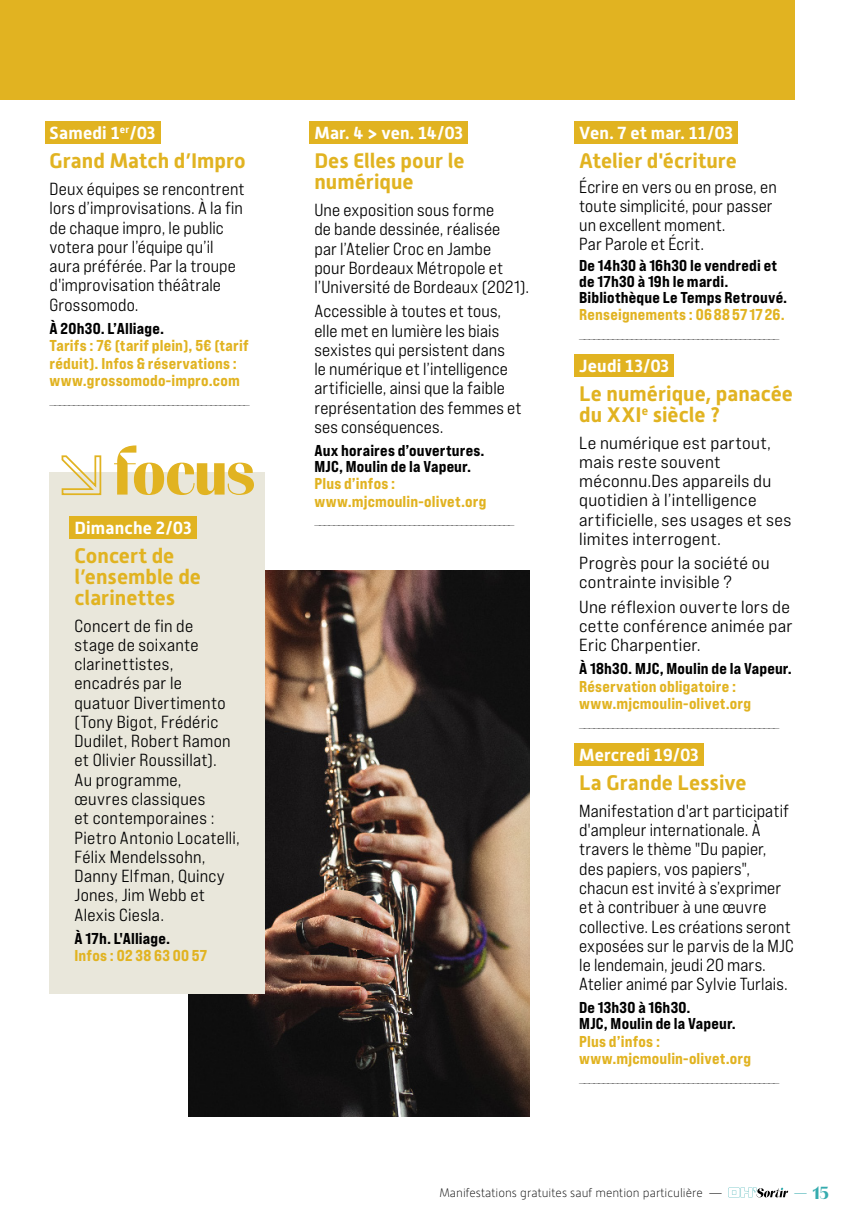
<style>
.page{position:relative;width:844px;height:1216px;background:#fff}
.page>*{position:absolute;margin:0;border:0;box-sizing:border-box;transform-origin:0 0}
.Titre{font:700 21px/21px "Alwyn New";color:#e1b321}
.Texte{font:17.5px/19.2px "Bebas Neue Pro Exp Md";letter-spacing:.01em;color:#000}
.Texte-2{font:17.5px/19.2px "Bebas Neue Pro Exp Md";letter-spacing:.01em;color:#000;scale:1.06 1}
.Date{font:700 17.5px "Alwyn New";letter-spacing:.01em;color:#fff}
.t1{font:900 17.5px "PF Marlet Display";color:#35abae}
.Infos___Réservations{font:15.75px/17.5px "Bebas Neue Pro Exp Eb";letter-spacing:.01em;color:#e1b321}
.Horaires___Lieux{font:15.75px/15.8px "Bebas Neue Pro Exp Eb";letter-spacing:.01em;color:#000}
.t2{font:15.75px "Bebas Neue Pro Exp Lt";color:#000}
.t3{font:100 12.25px "Alwyn New";color:#000}
.s1{font-family:"Alwyn New";font-weight:100;font-size:12.25px}
</style>
<div class="page">
<img style="left:189px;top:570px;width:340px;height:546px">
<div style="left:45px;top:122px;width:115px;height:22px;background:#e1b321"></div>
<div style="left:0;top:0;width:794px;height:99px;background:#e1b321"></div>
<div style="left:50px;top:472px;width:215px;height:521px;background:#e9e7db"></div>
<div style="left:69px;top:516px;width:127px;height:22px;background:#e1b321"></div>
<svg style="left:61px;top:455px;width:41px;height:41px"></svg>
<svg style="left:114px;top:445px;width:140px;height:50px"></svg>
<div style="left:309px;top:122px;width:159px;height:22px;background:#e1b321"></div>
<div style="left:574px;top:122px;width:164px;height:22px;background:#e1b321"></div>
<div style="left:574px;top:354px;width:100px;height:22px;background:#e1b321"></div>
<div style="left:574px;top:743px;width:129px;height:23px;background:#e1b321"></div>
<svg style="left:728px;top:1187px;width:60px;height:10px"></svg>
<p class="Date" style="left:50px;top:123px;width:107px">Samedi 1<sup>er</sup>/03</p>
<p class="Titre" style="left:50px;top:151px;width:197px">Grand Match d’Impro</p>
<p class="Texte" style="left:50px;top:179px;width:196px">Deux équipes se rencontrent lors d’improvisations. À la fin de chaque impro, le public votera pour l’équipe qu’il aura préférée. Par la troupe d'improvisation théâtrale<br>Grossomodo.</p>
<p class="Horaires___Lieux" style="left:50px;top:320px;width:116px">À 20h30. L’Alliage.</p>
<p class="Infos___Réservations" style="left:50px;top:337px;width:200px">Tarifs : 7€ (tarif plein), 5€ (tarif réduit). Infos &amp; réservations : www.grossomodo-impro.com</p>
<p class="Date" style="left:74px;top:517px;width:119px">Dimanche 2/03</p>
<p class="Titre" style="left:74px;top:545px;width:128px">Concert de l’ensemble de clarinettes</p>
<p class="Texte" style="left:74px;top:615px;width:167px">Concert de fin de<br>stage de soixante clarinettistes, encadrés par le quatuor Divertimento (Tony Bigot, Frédéric<br>Dudilet, Robert Ramon et Olivier Roussillat).<br>Au programme,<br>œuvres classiques<br>et contemporaines :<br>Pietro Antonio Locatelli,<br>Félix Mendelssohn,<br>Danny Elfman, Quincy<br>Jones, Jim Webb et<br>Alexis Ciesla.</p>
<p class="Horaires___Lieux" style="left:74px;top:930px;width:97px">À 17h. L'Alliage.</p>
<p class="Infos___Réservations" style="left:74px;top:946px;width:134px">Infos : 02 38 63 00 57</p>
<p class="Date" style="left:314px;top:123px;width:150px">Mar. 4 &gt; ven. 14/03</p>
<p class="Titre" style="left:314px;top:151px;width:151px">Des Elles pour le numérique</p>
<p class="Texte" style="left:314px;top:200px;width:216px">Une exposition sous forme<br>de bande dessinée, réalisée<br>par l’Atelier Croc en Jambe<br>pour Bordeaux Métropole et l’Université de Bordeaux (2021).</p>
<p class="Texte" style="left:314px;top:301px;width:208px">Accessible à toutes et tous, elle met en lumière les biais sexistes qui persistent dans<br>le numérique et l’intelligence artificielle, ainsi que la faible représentation des femmes et ses conséquences.</p>
<p class="Horaires___Lieux" style="left:314px;top:442px;width:172px">Aux horaires d’ouvertures.<br>MJC, Moulin de la Vapeur.</p>
<p class="Infos___Réservations" style="left:314px;top:475px;width:173px">Plus d’infos : www.mjcmoulin-olivet.org</p>
<p class="t2" style="left:314px;top:509px;width:202px">__________________________________________</p>
<p class="Date" style="left:579px;top:123px;width:155px">Ven. 7 et mar. 11/03</p>
<p class="Titre" style="left:579px;top:151px;width:159px">Atelier d'écriture</p>
<p class="Texte" style="left:579px;top:176px;width:199px">Écrire en vers ou en prose, en toute simplicité, pour passer un excellent moment.<br>Par Parole et Écrit.</p>
<p class="Horaires___Lieux" style="left:579px;top:257px;width:209px">De 14h30 à 16h30 le vendredi et de 17h30 à 19h le mardi.<br>Bibliothèque Le Temps Retrouvé.</p>
<p class="Infos___Réservations" style="left:579px;top:305px;width:207px">Renseignements : 068857 17 26.</p>
<p class="Date" style="left:579px;top:355px;width:91px">Jeudi 13/03</p>
<p class="Titre" style="left:579px;top:383px;width:215px">Le numérique, panacée du XXI<sup>e</sup> siècle ?</p>
<p class="Texte-2" style="left:579px;top:432px;width:202px">Le numérique est partout, mais reste souvent méconnu.Des appareils du quotidien à l’intelligence artificielle, ses usages et ses limites interrogent.</p>
<p class="Texte-2" style="left:579px;top:553px;width:181px">Progrès pour la société ou contrainte invisible ?</p>
<p class="Texte-2" style="left:579px;top:596px;width:203px">Une réflexion ouverte lors de cette conférence animée par<br>Eric Charpentier.</p>
<p class="Horaires___Lieux" style="left:579px;top:660px;width:214px">À 18h30. MJC, Moulin de la Vapeur.</p>
<p class="Infos___Réservations" style="left:579px;top:677px;width:173px">Réservation obligatoire : www.mjcmoulin-olivet.org</p>
<p class="Date" style="left:579px;top:744px;width:121px">Mercredi 19/03</p>
<p class="Titre" style="left:579px;top:772px;width:169px">La Grande Lessive</p>
<p class="Texte" style="left:579px;top:800px;width:216px">Manifestation d'art participatif d'ampleur internationale. À travers le thème "Du papier, des papiers, vos papiers", chacun est invité à s’exprimer et à contribuer à une œuvre collective. Les créations seront exposées sur le parvis de la MJC le lendemain, jeudi 20 mars.<br>Atelier animé par Sylvie Turlais.</p>
<p class="Horaires___Lieux" style="left:579px;top:999px;width:158px">De 13h30 à 16h30.<br>MJC, Moulin de la Vapeur.</p>
<p class="Infos___Réservations" style="left:579px;top:1032px;width:173px">Plus d’infos : www.mjcmoulin-olivet.org</p>
<p class="t3" style="left:439px;top:1186px;width:283px">Manifestations gratuites sauf mention particulière —</p>
<p class="t1" style="left:794px;top:1181px;width:36px"><span class="s1">—</span> 15</p>
</div>
